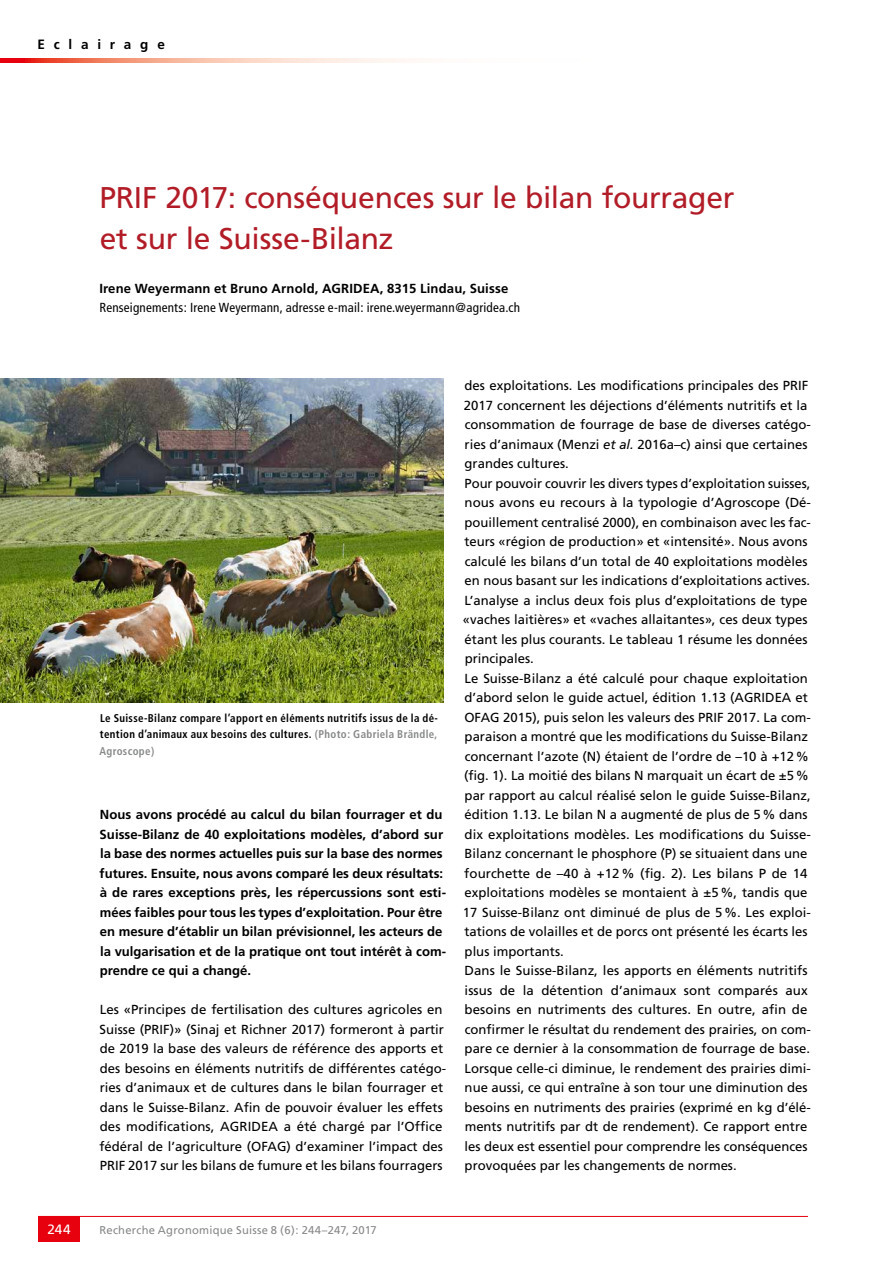
<style>
.page{position:relative;width:893px;height:1263px;background:#fff}
.page>*{position:absolute;margin:0;border:0;box-sizing:border-box;transform-origin:0 0}
.t1{font:30px/40.5px "Frutiger";letter-spacing:-.01em;color:#b21c27}
.t2{font:700 13.5px "Frutiger";letter-spacing:.65em;color:#000}
.t3{font:13.5px "Frutiger";color:#fff}
.t4{font:13.2px/19.5px "Frutiger";color:#000}
.t5{font:700 13.2px/19.5px "Frutiger";color:#000}
.t6{font:condensed 13.2px "Frutiger";letter-spacing:.015em;color:#000}
.t7{font:700 condensed 11.25px/16.5px "Frutiger";letter-spacing:.03em;color:#000;text-align:justify}
.t8{font:11.25px "Frutiger";letter-spacing:.02em;color:#878988}
.s1{color:#878988}
.s2{font-style:italic}
</style>
<div class="page">
<hr style="left:38px;top:1216px;width:770px;height:1px;background:#e7000e">
<div style="left:38px;top:1216px;width:42px;height:26px;background:#e7000e"></div>
<svg style="left:0;top:58px;width:409px;height:5px;background:#f6ab9a"></svg>
<img style="left:0;top:378px;width:443px;height:324px">
<p class="t2" style="left:37px;top:36px;width:129px">Eclairage</p>
<h1 class="t1" style="left:99px;top:177px;width:637px">PRIF 2017: conséquences sur le bilan fourrager et sur le Suisse-Bilanz</h1>
<p class="t5" style="left:99px;top:278px;width:410px">Irene Weyermann et Bruno Arnold, AGRIDEA, 8315 Lindau, Suisse</p>
<p class="t6" style="left:99px;top:300px;width:422px">Renseignements: Irene Weyermann, adresse e-mail: irene.weyermann@agridea.ch</p>
<p class="t7" style="left:99px;top:709px;width:340px">Le Suisse-Bilanz compare l’apport en éléments nutritifs issus de la dé&shy;tention d’animaux aux besoins des cultures. <span class="s1">(Photo: Gabriela Brändle, Agroscope)</span></p>
<p class="t5" style="left:100px;top:805px;width:348px">Nous avons procédé au calcul du bilan fourrager et du Suisse-Bilanz de 40 exploitations modèles, d’abord sur la base des normes actuelles puis sur la base des normes futures. Ensuite, nous avons comparé les deux résultats: à de rares exceptions près, les répercussions sont esti&shy;mées faibles pour tous les types d’exploitation. Pour être en mesure d’établir un bilan prévisionnel, les acteurs de la vulgarisation et de la pratique ont tout intérêt à com&shy;prendre ce qui a changé.</p>
<p class="t4" style="left:99px;top:1000px;width:348px">Les «Principes de fertilisation des cultures agricoles en Suisse (PRIF)» (Sinaj et Richner 2017) formeront à partir de 2019 la base des valeurs de référence des apports et des besoins en éléments nutritifs de différentes catégo&shy;ries d’animaux et de cultures dans le bilan fourrager et dans le Suisse-Bilanz. Afin de pouvoir évaluer les effets des modifications, AGRIDEA a été chargé par l’Office fédéral de l’agriculture (OFAG) d’examiner l’impact des PRIF 2017 sur les bilans de fumure et les bilans fourragers</p>
<p class="t4" style="left:463px;top:376px;width:350px">des exploitations. Les modifications principales des PRIF 2017 concernent les déjections d’éléments nutritifs et la consommation de fourrage de base de diverses catégo&shy;ries d’animaux (Menzi <span class="s2">et al.</span> 2016a–c) ainsi que certaines grandes cultures.<br>Pour pouvoir couvrir les divers types d’exploitation suisses, nous avons eu recours à la typologie d’Agroscope (Dé&shy;pouillement centralisé 2000), en combinaison avec les fac&shy;teurs «région de production» et «intensité». Nous avons calculé les bilans d’un total de 40 exploitations modèles en nous basant sur les indications d’exploitations actives.<br>L’analyse a inclus deux fois plus d’exploitations de type «vaches laitières» et «vaches allaitantes», ces deux types étant les plus courants. Le tableau 1 résume les données principales.<br>Le Suisse-Bilanz a été calculé pour chaque exploitation d’abord selon le guide actuel, édition 1.13 (AGRIDEA et OFAG 2015), puis selon les valeurs des PRIF 2017. La com&shy;paraison a montré que les modifications du Suisse-Bilanz concernant l’azote (N) étaient de l’ordre de –10 à +12% (fig. 1). La moitié des bilans N marquait un écart de ±5% par rapport au calcul réalisé selon le guide Suisse-Bilanz, édition 1.13. Le bilan N a augmenté de plus de 5% dans dix exploitations modèles. Les modifications du Suisse-Bilanz concernant le phosphore (P) se situaient dans une fourchette de –40 à +12% (fig. 2). Les bilans P de 14 exploitations modèles se montaient à ±5%, tandis que 17 Suisse-Bilanz ont diminué de plus de 5%. Les exploi&shy;tations de volailles et de porcs ont présenté les écarts les plus importants.<br>Dans le Suisse-Bilanz, les apports en éléments nutritifs issus de la détention d’animaux sont comparés aux besoins en nutriments des cultures. En outre, afin de confirmer le résultat du rendement des prairies, on com&shy;pare ce dernier à la consommation de fourrage de base.<br>Lorsque celle-ci diminue, le rendement des prairies dimi&shy;nue aussi, ce qui entraîne à son tour une diminution des besoins en nutriments des prairies (exprimé en kg d’élé&shy;ments nutritifs par dt de rendement). Ce rapport entre les deux est essentiel pour comprendre les conséquences provoquées par les changements de normes.</p>
<p class="t3" style="left:47px;top:1221px;width:25px">244</p>
<p class="t8" style="left:99px;top:1223px;width:279px">Recherche Agronomique Suisse 8 (6): 244–247, 2017</p>
</div>
